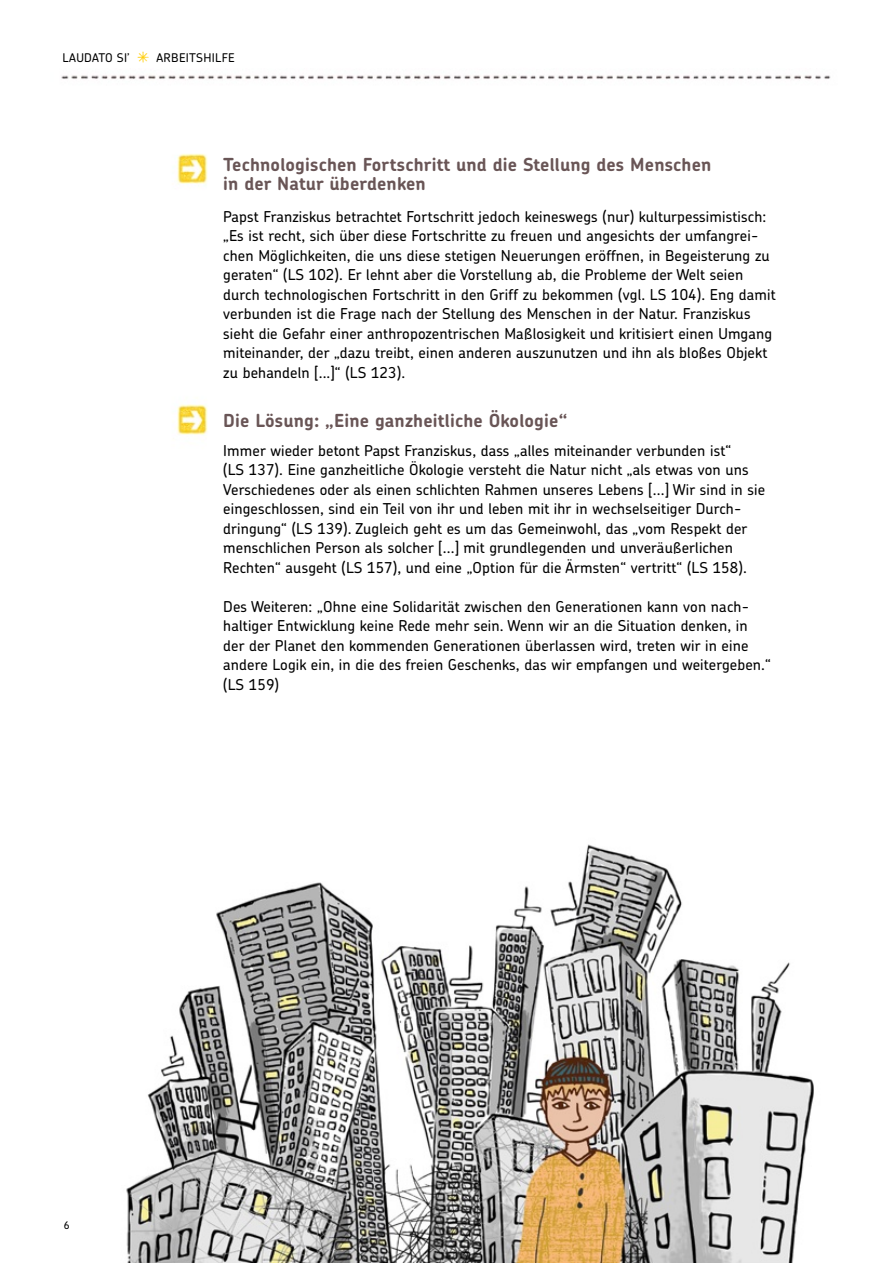
<style>
.page{position:relative;width:893px;height:1263px;background:#fff}
.page>*{position:absolute;margin:0;border:0;box-sizing:border-box;transform-origin:0 0}
.t1{font:700 18px/19.5px "Chevin Pro";letter-spacing:.01em;color:#695556}
.t2{font:500 15px/19.5px "Chevin Pro";letter-spacing:.01em;color:#000}
.t3{font:500 12px "Chevin Pro";letter-spacing:.025em;color:#000}
.t4{font:500 10.5px "Chevin Pro";color:#000}
.s1{font-family:"Sternsinger";font-weight:400;color:#fc0}
</style>
<div class="page">
<img style="left:61px;top:75px;width:770px;height:1188px">
<p class="t3" style="left:62px;top:50px;width:174px">LAUDATO SI’ <span class="s1">*</span> ARBEITSHILFE</p>
<p class="t1" style="left:223px;top:154px;width:490px">Technologischen Fortschritt und die Stellung des Menschen in der Natur überdenken</p>
<p class="t2" style="left:223px;top:206px;width:554px">Papst Franziskus betrachtet Fortschritt jedoch keineswegs (nur) kulturpessimistisch: „Es ist recht, sich über diese Fortschritte zu freuen und angesichts der umfangrei&shy;chen Möglichkeiten, die uns diese stetigen Neuerungen eröffnen, in Begeisterung zu geraten“ (LS 102). Er lehnt aber die Vorstellung ab, die Probleme der Welt seien durch technologischen Fortschritt in den Griff zu bekommen (vgl. LS 104). Eng damit verbunden ist die Frage nach der Stellung des Menschen in der Natur. Franziskus sieht die Gefahr einer anthropozentrischen Maßlosigkeit und kritisiert einen Umgang miteinander, der „dazu treibt, einen anderen auszunutzen und ihn als bloßes Objekt zu behandeln [...]“ (LS 123).</p>
<p class="t1" style="left:223px;top:411px;width:345px">Die Lösung: „Eine ganzheitliche Ökologie“</p>
<p class="t2" style="left:223px;top:440px;width:543px">Immer wieder betont Papst Franziskus, dass „alles miteinander verbunden ist“<br>(LS 137). Eine ganzheitliche Ökologie versteht die Natur nicht „als etwas von uns Verschiedenes oder als einen schlichten Rahmen unseres Lebens [...] Wir sind in sie eingeschlossen, sind ein Teil von ihr und leben mit ihr in wechselseitiger Durch&shy;dringung“ (LS 139). Zugleich geht es um das Gemeinwohl, das „vom Respekt der menschlichen Person als solcher [...] mit grundlegenden und unveräußerlichen Rechten“ ausgeht (LS 157), und eine „Option für die Ärmsten“ vertritt“ (LS 158).</p>
<p class="t2" style="left:223px;top:596px;width:549px">Des Weiteren: „Ohne eine Solidarität zwischen den Generationen kann von nach&shy;haltiger Entwicklung keine Rede mehr sein. Wenn wir an die Situation denken, in der der Planet den kommenden Generationen überlassen wird, treten wir in eine andere Logik ein, in die des freien Geschenks, das wir empfangen und weitergeben.“ (LS 159)</p>
<p class="t4" style="left:64px;top:1218px;width:7px">6</p>
</div>
